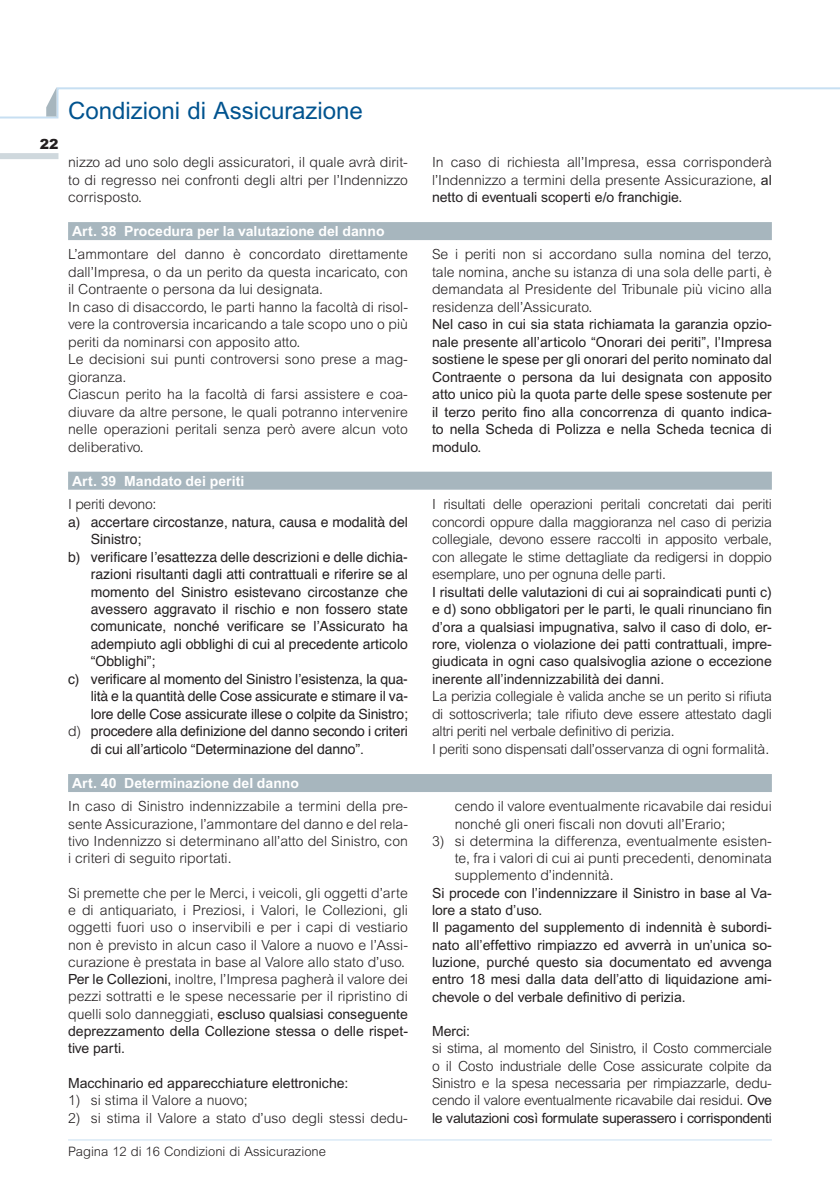
<style>
.page{position:relative;width:840px;height:1191px;background:#fff}
.page>*{position:absolute;margin:0;border:0;box-sizing:border-box;transform-origin:0 0}
.t1{font:24px "Arial";color:#01538f}
.t2{font:300 14px/17.4px "Arial";color:#231f20;text-align:justify}
.t3{font:14px/17.4px "Arial";color:#231f20;text-align:justify}
.t4{font:14px "Helvetica";color:#231f20}
.t5{font:300 14px/17.4px "Arial";letter-spacing:-.02em;color:#231f20}
.t6{font:700 14px "Arial";color:#fff}
.t7{font:900 14px "Arial";color:#231f20}
.t8{font:300 13px "Arial";color:#231f20}
.s1{font-weight:400}
.s2{font-family:"Arial";font-weight:300}
</style>
<div class="page">
<div style="left:0;top:153px;width:58px;height:6px;background:#cfd8dd"></div>
<svg style="left:0;top:87px;width:839px;height:32px"></svg>
<svg style="left:46px;top:87px;width:10px;height:29px"></svg>
<hr style="left:68px;top:1139px;width:703px;height:1px;background:#c7dff2">
<div style="left:68px;top:222px;width:703px;height:18px;background:#a7b6be"></div>
<div style="left:68px;top:472px;width:703px;height:18px;background:#a7b6be"></div>
<div style="left:68px;top:774px;width:703px;height:18px;background:#a7b6be"></div>
<p class="t7" style="left:40px;top:135px;width:20px">22</p>
<h1 class="t1" style="left:68px;top:96px;width:296px">Condizioni di Assicurazione</h1>
<p class="t2" style="left:68px;top:154px;width:341px">nizzo ad uno solo degli assicuratori, il quale avrà dirit&shy;to di regresso nei confronti degli altri per l’Indennizzo corrisposto.</p>
<p class="t2" style="left:432px;top:154px;width:341px">In caso di richiesta all’Impresa, essa corrisponderà l’Indennizzo a termini della presente Assicurazione, <span class="s1">al netto di eventuali scoperti e/o franchigie.</span></p>
<p class="t6" style="left:72px;top:223px;width:314px">Art. 38 Procedura per la valutazione del danno</p>
<p class="t2" style="left:68px;top:246px;width:341px;text-align:left">L’ammontare del danno è concordato direttamente dall’Impresa, o da un perito da questa incaricato, con il Contraente o persona da lui designata.<br>In caso di disaccordo, le parti hanno la facoltà di risol&shy;vere la controversia incaricando a tale scopo uno o più periti da nominarsi con apposito atto.<br>Le decisioni sui punti controversi sono prese a mag&shy;gioranza.<br>Ciascun perito ha la facoltà di farsi assistere e coa&shy;diuvare da altre persone, le quali potranno intervenire nelle operazioni peritali senza però avere alcun voto deliberativo.</p>
<p class="t2" style="left:432px;top:246px;width:341px">Se i periti non si accordano sulla nomina del terzo, tale nomina, anche su istanza di una sola delle parti, è demandata al Presidente del Tribunale più vicino alla residenza dell’Assicurato.</p>
<p class="t3" style="left:432px;top:316px;width:341px">Nel caso in cui sia stata richiamata la garanzia opzio&shy;nale presente all’articolo “Onorari dei periti”, l’Impresa sostiene le spese per gli onorari del perito nominato dal Contraente o persona da lui designata con apposito atto unico più la quota parte delle spese sostenute per il terzo perito fino alla concorrenza di quanto indica&shy;to nella Scheda di Polizza e nella Scheda tecnica di modulo.</p>
<p class="t6" style="left:72px;top:473px;width:174px">Art. 39 Mandato dei periti</p>
<p class="t5" style="left:68px;top:495px;width:90px">I periti devono:</p>
<p class="t4" style="left:68px;top:511px;width:341px">a) accertare circostanze, natura, causa e modalità del</p>
<p class="t4" style="left:91px;top:528px;width:52px">Sinistro;</p>
<p class="t4" style="left:68px;top:546px;width:341px">b) verificare l’esattezza delle descrizioni e delle dichia-</p>
<p class="t4" style="left:91px;top:563px;width:318px">razioni risultanti dagli atti contrattuali e riferire se al</p>
<p class="t4" style="left:91px;top:581px;width:318px">momento del Sinistro esistevano circostanze che</p>
<p class="t4" style="left:91px;top:598px;width:318px">avessero aggravato il rischio e non fossero state</p>
<p class="t4" style="left:91px;top:616px;width:318px">comunicate, nonché verificare se l’Assicurato ha</p>
<p class="t4" style="left:91px;top:633px;width:318px">adempiuto agli obblighi di cui al precedente articolo</p>
<p class="t4" style="left:91px;top:651px;width:66px">“Obblighi”;</p>
<p class="t4" style="left:68px;top:668px;width:341px">c) verificare al momento del Sinistro l’esistenza, la qua-</p>
<p class="t4" style="left:91px;top:685px;width:318px">lità e la quantità delle Cose assicurate e stimare il va-</p>
<p class="t4" style="left:91px;top:703px;width:318px">lore delle Cose assicurate illese o colpite da Sinistro;</p>
<p class="t4" style="left:68px;top:720px;width:341px"><span class="s2">d)</span> procedere alla definizione del danno secondo i criteri</p>
<p class="t4" style="left:91px;top:738px;width:274px">di cui all’articolo “Determinazione del danno”.</p>
<p class="t6" style="left:72px;top:775px;width:228px">Art. 40 Determinazione del danno</p>
<p class="t2" style="left:68px;top:797px;width:341px">In caso di Sinistro indennizzabile a termini della pre&shy;sente Assicurazione, l’ammontare del danno e del rela&shy;tivo Indennizzo si determinano all’atto del Sinistro, con i criteri di seguito riportati.</p>
<p class="t2" style="left:68px;top:884px;width:341px;text-align:left">Si premette che per le Merci, i veicoli, gli oggetti d’arte e di antiquariato, i Preziosi, i Valori, le Collezioni, gli oggetti fuori uso o inservibili e per i capi di vestiario non è previsto in alcun caso il Valore a nuovo e l’Assi&shy;curazione è prestata in base al Valore allo stato d’uso.<br><span class="s1">Per le Collezioni,</span> inoltre, l’Impresa pagherà il valore dei pezzi sottratti e le spese necessarie per il ripristino di quelli solo danneggiati, <span class="s1">escluso qualsiasi conseguente deprezzamento della Collezione stessa o delle rispet&shy;tive parti.</span></p>
<p class="t3" style="left:68px;top:1074px;width:282px">Macchinario ed apparecchiature elettroniche:</p>
<p class="t2" style="left:68px;top:1091px;width:181px">1) si stima il Valore a nuovo;</p>
<p class="t2" style="left:68px;top:1108px;width:341px">2) si stima il Valore a stato d’uso degli stessi dedu-</p>
<p class="t8" style="left:68px;top:1144px;width:259px">Pagina 12 di 16 Condizioni di Assicurazione</p>
<p class="t2" style="left:432px;top:495px;width:341px">I risultati delle operazioni peritali concretati dai periti concordi oppure dalla maggioranza nel caso di perizia collegiale, devono essere raccolti in apposito verbale, con allegate le stime dettagliate da redigersi in doppio esemplare, uno per ognuna delle parti.</p>
<p class="t3" style="left:432px;top:583px;width:341px">I risultati delle valutazioni di cui ai sopraindicati punti c) e d) sono obbligatori per le parti, le quali rinunciano fin d’ora a qualsiasi impugnativa, salvo il caso di dolo, er&shy;rore, violenza o violazione dei patti contrattuali, impre&shy;giudicata in ogni caso qualsivoglia azione o eccezione inerente all’indennizzabilità dei danni.</p>
<p class="t5" style="left:432px;top:688px;width:341px">La perizia collegiale è valida anche se un perito si rifiuta di sottoscriverla; tale rifiuto deve essere attestato dagli altri periti nel verbale definitivo di perizia.<br>I periti sono dispensati dall’osservanza di ogni formalità.</p>
<p class="t2" style="left:454px;top:797px;width:318px">cendo il valore eventualmente ricavabile dai residui nonché gli oneri fiscali non dovuti all’Erario;</p>
<p class="t2" style="left:454px;top:832px;width:318px;text-indent:-23px">3) si determina la differenza, eventualmente esisten&shy;te, fra i valori di cui ai punti precedenti, denominata supplemento d’indennità.</p>
<p class="t3" style="left:432px;top:884px;width:341px;text-align:left">Si procede con l’indennizzare il Sinistro in base al Va&shy;lore a stato d’uso.<br>Il pagamento del supplemento di indennità è subordi&shy;nato all’effettivo rimpiazzo ed avverrà in un’unica so&shy;luzione, purché questo sia documentato ed avvenga entro 18 mesi dalla data dell’atto di liquidazione ami&shy;chevole o del verbale definitivo di perizia.</p>
<p class="t3" style="left:432px;top:1022px;width:40px">Merci:</p>
<p class="t2" style="left:432px;top:1039px;width:341px">si stima, al momento del Sinistro, il Costo commerciale o il Costo industriale delle Cose assicurate colpite da Sinistro e la spesa necessaria per rimpiazzarle, dedu&shy;cendo il valore eventualmente ricavabile dai residui. <span class="s1">Ove le valutazioni così formulate superassero i corrispondenti</span></p>
</div>
